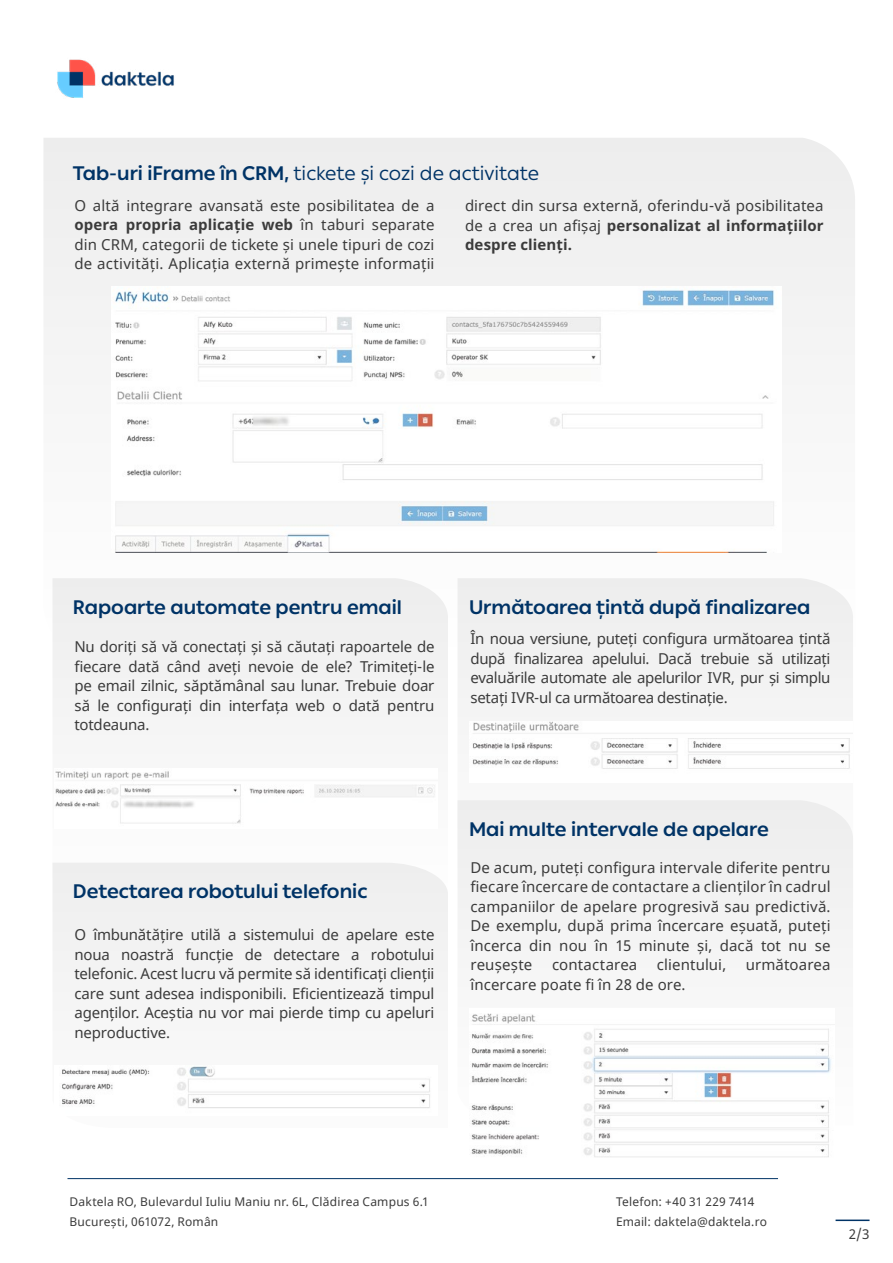
<style>
.page{position:relative;width:893px;height:1263px;background:#fff}
.page>*{position:absolute;margin:0;border:0;box-sizing:border-box;transform-origin:0 0}
.t1{font:700 19.5px "Ping LCG";color:#036}
.t2{font:19.5px "Ping LCG";color:#036}
.t3{font:15px/19.5px "Noto Sans";letter-spacing:.005em;color:#3b3b3b;text-align:justify}
.t4{font:13.5px "Noto Sans";color:#3b3b3b}
.t5{font:12px/20.4px "Noto Sans";letter-spacing:.015em;color:#3b3b3b}
.s1{font-weight:700}
</style>
<div class="page">
<hr style="left:835px;top:1219px;width:34px;height:2px;background:#036">
<img style="left:57px;top:59px;width:117px;height:39px">
<img style="left:44px;top:138px;width:811px;height:415px">
<div style="left:457px;top:800px;width:396px;height:225px;background:#f2f2f2"></div>
<div style="left:52px;top:863px;width:396px;height:129px;background:#f1f1f1"></div>
<hr style="left:68px;top:1178px;width:710px;height:1px;background:#036">
<img style="left:112px;top:287px;width:669px;height:265px">
<img style="left:54px;top:768px;width:383px;height:58px">
<img style="left:469px;top:722px;width:383px;height:50px">
<img style="left:62px;top:1066px;width:368px;height:42px">
<img style="left:469px;top:1008px;width:365px;height:149px">
<h1 class="t2" style="left:73px;top:159px;width:468px"><span class="s1">Tab-uri iFrame în CRM,</span> tickete și cozi de activitate</h1>
<p class="t3" style="left:465px;top:197px;width:360px">direct din sursa externă, oferindu-vă posibilitatea de a crea un afișaj <span class="s1">personalizat al informațiilor despre clienți.</span></p>
<p class="t3" style="left:74px;top:196px;width:362px">O altă integrare avansată este posibilitatea de a <span class="s1">opera propria aplicație web</span> în taburi separate din CRM, categorii de tickete și unele tipuri de cozi de activități. Aplicația externă primește informații</p>
<h1 class="t1" style="left:73px;top:592px;width:331px">Rapoarte automate pentru email</h1>
<h1 class="t1" style="left:469px;top:592px;width:343px">Următoarea țintă după finalizarea</h1>
<p class="t3" style="left:74px;top:637px;width:362px">Nu doriți să vă conectați și să căutați rapoartele de fiecare dată când aveți nevoie de ele? Trimiteți-le pe email zilnic, săptămânal sau lunar. Trebuie doar să le configurați din interfața web o dată pentru totdeauna.</p>
<p class="t3" style="left:470px;top:630px;width:362px">În noua versiune, puteți configura următoarea țintă după finalizarea apelului. Dacă trebuie să utilizați evaluările automate ale apelurilor IVR, pur și simplu setați IVR-ul ca următoarea destinație.</p>
<h1 class="t1" style="left:73px;top:876px;width:296px">Detectarea robotului telefonic</h1>
<p class="t3" style="left:74px;top:925px;width:362px">O îmbunătățire utilă a sistemului de apelare este noua noastră funcție de detectare a robotului telefonic. Acest lucru vă permite să identificați clienții care sunt adesea indisponibili. Eficientizează timpul agenților. Aceștia nu vor mai pierde timp cu apeluri neproductive.</p>
<h1 class="t1" style="left:469px;top:814px;width:301px">Mai multe intervale de apelare</h1>
<p class="t3" style="left:470px;top:858px;width:362px">De acum, puteți configura intervale diferite pentru fiecare încercare de contactare a clienților în cadrul campaniilor de apelare progresivă sau predictivă.<br>De exemplu, după prima încercare eșuată, puteți încerca din nou în 15 minute și, dacă tot nu se reușește</p>
<p class="t3" style="left:552px;top:955px;width:87px">contactarea</p>
<p class="t3" style="left:657px;top:955px;width:71px">clientului,</p>
<p class="t3" style="left:746px;top:955px;width:86px">următoarea</p>
<p class="t3" style="left:470px;top:975px;width:217px">încercare poate fi în 28 de ore.</p>
<p class="t5" style="left:70px;top:1192px;width:361px">Daktela RO, Bulevardul Iuliu Maniu nr. 6L, Clădirea Campus 6.1<br>București, 061072, Român</p>
<p class="t5" style="left:616px;top:1192px;width:153px">Telefon: +40 31 229 7414<br>Email: daktela@daktela.ro</p>
<p class="t4" style="left:849px;top:1225px;width:22px">2/3</p>
</div>
